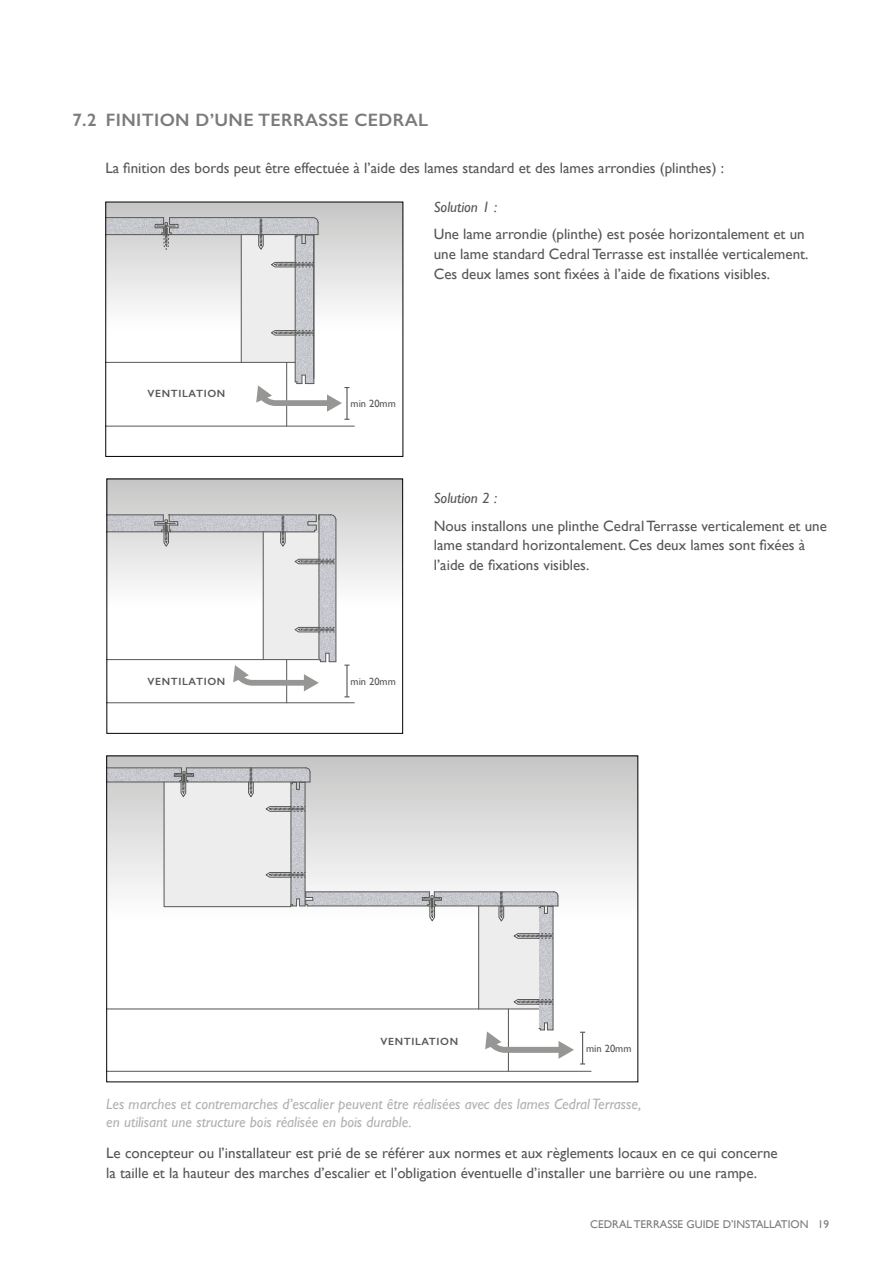
<style>
.page{position:relative;width:893px;height:1263px;background:#fff}
.page>*{position:absolute;margin:0;border:0;box-sizing:border-box;transform-origin:0 0}
.t1{font:600 18px "Gill Sans";letter-spacing:.02em;color:#7c7b7b}
.t2{font:15px/19.8px "Gill Sans";color:#575756}
.t3{font:italic 15px/18px "Gill Sans";color:#b3b2b2}
.t4{font:italic 15px "Gill Sans";color:#575756}
.t5{font:11.25px "Gill Sans";color:#7c7b7b}
.t6{font:600 10.5px "Gill Sans";letter-spacing:.06em;color:#575756}
.t7{font:10.5px "Gill Sans";color:#575756}
</style>
<div class="page">
<svg style="left:107px;top:204px;width:294px;height:223px"></svg>
<hr style="left:106px;top:426px;width:248px;height:1px;background:#575756">
<hr style="left:286px;top:362px;width:1px;height:64px;background:#575756">
<div style="left:105px;top:202px;width:298px;height:255px;border:1px solid #000"></div>
<svg style="left:108px;top:481px;width:293px;height:223px"></svg>
<hr style="left:107px;top:702px;width:247px;height:1px;background:#575756">
<hr style="left:286px;top:660px;width:1px;height:43px;background:#575756">
<svg style="left:108px;top:514px;width:229px;height:177px"></svg>
<div style="left:106px;top:479px;width:297px;height:255px;border:1px solid #000"></div>
<svg style="left:108px;top:757px;width:528px;height:315px"></svg>
<hr style="left:107px;top:1071px;width:484px;height:1px;background:#575756">
<hr style="left:508px;top:1009px;width:1px;height:62px;background:#575756">
<svg style="left:108px;top:767px;width:466px;height:292px"></svg>
<hr style="left:107px;top:1008px;width:432px;height:1px;background:#575756">
<hr style="left:478px;top:906px;width:1px;height:103px;background:#575756">
<hr style="left:164px;top:782px;width:1px;height:124px;background:#575756">
<hr style="left:346px;top:665px;width:2px;height:32px;background:#575756">
<hr style="left:582px;top:1032px;width:1px;height:32px;background:#575756">
<hr style="left:346px;top:387px;width:2px;height:32px;background:#575756">
<svg style="left:106px;top:217px;width:243px;height:195px"></svg>
<p class="t1" style="left:72px;top:109px;width:357px">7.2 FINITION D’UNE TERRASSE CEDRAL</p>
<p class="t2" style="left:105px;top:158px;width:620px">La finition des bords peut être effectuée à l’aide des lames standard et des lames arrondies (plinthes) :</p>
<p class="t4" style="left:434px;top:198px;width:65px">Solution 1 :</p>
<p class="t6" style="left:148px;top:387px;width:79px">VENTILATION</p>
<p class="t6" style="left:148px;top:675px;width:79px">VENTILATION</p>
<p class="t2" style="left:434px;top:224px;width:376px">Une lame arrondie (plinthe) est posée horizontalement et un une lame standard Cedral Terrasse est installée verticalement.<br>Ces deux lames sont fixées à l’aide de fixations visibles.</p>
<p class="t7" style="left:351px;top:397px;width:47px">min 20mm</p>
<p class="t4" style="left:434px;top:490px;width:65px">Solution 2 :</p>
<p class="t2" style="left:434px;top:516px;width:395px">Nous installons une plinthe Cedral Terrasse verticalement et une lame standard horizontalement. Ces deux lames sont fixées à l’aide de fixations visibles.</p>
<p class="t7" style="left:351px;top:675px;width:47px">min 20mm</p>
<p class="t6" style="left:380px;top:1035px;width:79px">VENTILATION</p>
<p class="t7" style="left:586px;top:1042px;width:47px">min 20mm</p>
<p class="t3" style="left:106px;top:1095px;width:537px">Les marches et contremarches d’escalier peuvent être réalisées avec des lames Cedral Terrasse, en utilisant une structure bois réalisée en bois durable.</p>
<p class="t2" style="left:106px;top:1143px;width:673px">Le concepteur ou l’installateur est prié de se référer aux normes et aux règlements locaux en ce qui concerne la taille et la hauteur des marches d’escalier et l’obligation éventuelle d’installer une barrière ou une rampe.</p>
<p class="t5" style="left:590px;top:1218px;width:240px">CEDRAL TERRASSE GUIDE D’INSTALLATION 19</p>
</div>
